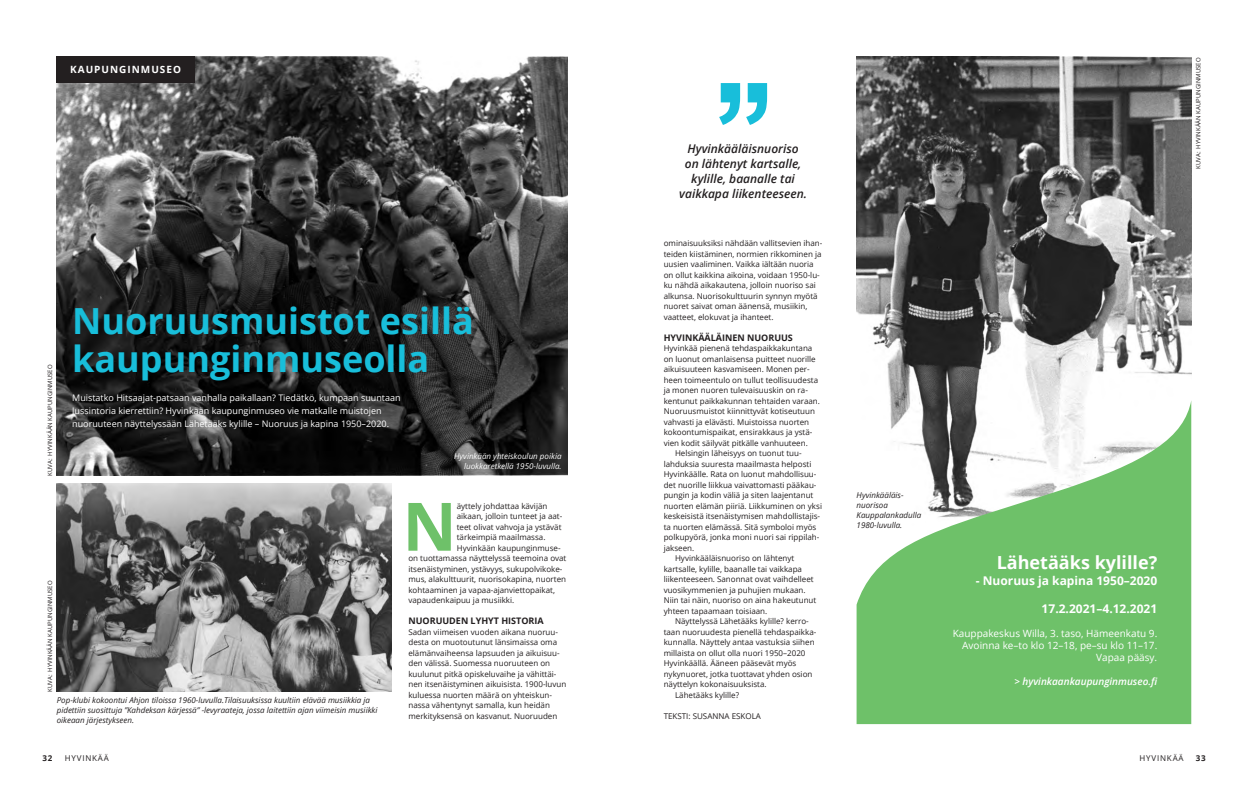
<style>
.page{position:relative;width:1248px;height:794px;background:#fff}
.page>*{position:absolute;margin:0;border:0;box-sizing:border-box;transform-origin:0 0}
.t1{font:700 66.8px "Open Sans";color:#6ec169}
.t2{font:700 36px/38px "Open Sans";color:#18beda}
.t3{font:700 18px "Open Sans";color:#fff}
.t4{font:italic 600 12px/15px "Open Sans";color:#231f20;text-align:center}
.t5{font:700 12px "Open Sans";color:#fff}
.t6{font:10px/12px "Open Sans";color:#fff;text-align:right}
.t7{font:italic 600 10px "Open Sans";color:#fff}
.t8{font:700 10px "Open Sans";letter-spacing:.1em;color:#fff}
.t9{font:9px/13px "Open Sans";color:#fff}
.t10{font:700 9px "Open Sans";color:#231f20}
.t11{font:8px/10.5px "Open Sans";color:#231f20}
.t12{font:italic 8px/10px "Open Sans";color:#231f20}
.t13{font:italic 8px/10px "Open Sans";color:#fff;text-align:right}
.t14{font:8px "Open Sans";letter-spacing:.1em;color:#231f20}
.t15{font:700 8px "Open Sans";color:#231f20}
.t16{font:6px "Open Sans";color:#231f20}
</style>
<div class="page">
<img style="left:57px;top:57px;width:510px;height:419px">
<div style="left:56px;top:57px;width:139px;height:26px;background:#231f20"></div>
<svg style="left:746px;top:83px;width:21px;height:42px"></svg>
<svg style="left:719px;top:83px;width:21px;height:42px"></svg>
<img style="left:57px;top:484px;width:334px;height:208px">
<img style="left:856px;top:57px;width:335px;height:343px">
<svg style="left:856px;top:400px;width:335px;height:324px;fill:#6ec169"></svg>
<p class="t8" style="left:70px;top:63px;width:112px">KAUPUNGINMUSEO</p>
<h1 class="t2" style="left:72px;top:300px;width:403px">Nuoruusmuistot esillä kaupunginmuseolla</h1>
<p class="t9" style="left:72px;top:391px;width:330px">Muistatko Hitsaajat-patsaan vanhalla paikallaan? Tiedätkö, kumpaan suuntaan<br>Jussintoria kierrettiin? Hyvinkään kaupunginmuseo vie matkalle muistojen nuoruuteen näyttelyssään Lähetääks kylille – Nuoruus ja kapina 1950–2020.</p>
<p class="t13" style="left:454px;top:451px;width:109px">Hyvinkään yhteiskoulun poikia luokkaretkellä 1950-luvulla.</p>
<p class="t1" style="left:402px;top:479px;width:56px">N</p>
<p class="t11" style="left:457px;top:500px;width:92px">äyttely johdattaa kävijän</p>
<p class="t16" style="left:46px;top:476px;width:113px;rotate:-90deg">KUVA: HYVINKÄÄN KAUPUNGINMUSEO</p>
<p class="t11" style="left:457px;top:511px;width:107px">aikaan, jolloin tunteet ja aat-</p>
<p class="t11" style="left:457px;top:521px;width:106px">teet olivat vahvoja ja ystävät</p>
<p class="t11" style="left:457px;top:532px;width:90px">tärkeimpiä maailmassa.</p>
<p class="t11" style="left:457px;top:542px;width:105px">Hyvinkään kaupunginmuse-</p>
<p class="t11" style="left:408px;top:553px;width:159px">on tuottamassa näyttelyssä teemoina ovat</p>
<p class="t11" style="left:408px;top:563px;width:155px">itsenäistyminen, ystävyys, sukupolvikoke-</p>
<p class="t11" style="left:408px;top:574px;width:159px">mus, alakulttuurit, nuorisokapina, nuorten</p>
<p class="t11" style="left:408px;top:584px;width:148px">kohtaaminen ja vapaa-ajanviettopaikat,</p>
<p class="t11" style="left:408px;top:595px;width:107px">vapaudenkaipuu ja musiikki.</p>
<p class="t10" style="left:408px;top:614px;width:137px">NUORUUDEN LYHYT HISTORIA</p>
<p class="t11" style="left:408px;top:626px;width:159px">Sadan viimeisen vuoden aikana nuoruu&shy;desta on muotoutunut länsimaissa oma elämänvaiheensa lapsuuden ja aikuisuu&shy;den välissä. Suomessa nuoruuteen on kuulunut pitkä opiskeluvaihe ja vähittäi&shy;nen itsenäistyminen aikuisista. 1900-luvun kuluessa nuorten määrä on yhteiskun&shy;nassa vähentynyt samalla, kun heidän merkityksensä on kasvanut. Nuoruuden</p>
<p class="t16" style="left:46px;top:692px;width:113px;rotate:-90deg">KUVA: HYVINKÄÄN KAUPUNGINMUSEO</p>
<p class="t12" style="left:57px;top:695px;width:322px">Pop-klubi kokoontui Ahjon tiloissa 1960-luvulla.Tilaisuuksissa kuultiin elävää musiikkia ja pidettiin suosittuja ”Kahdeksan kärjessä” -levyraateja, jossa laitettiin ajan viimeisin musiikki oikeaan järjestykseen.</p>
<p class="t4" style="left:679px;top:141px;width:129px">Hyvinkääläisnuoriso on lähtenyt kartsalle, kylille, baanalle tai vaikkapa liikenteeseen.</p>
<p class="t11" style="left:663px;top:238px;width:160px">ominaisuuksiksi nähdään vallitsevien ihan&shy;teiden kiistäminen, normien rikkominen ja uusien vaaliminen. Vaikka iältään nuoria on ollut kaikkina aikoina, voidaan 1950-lu&shy;ku nähdä aikakautena, jolloin nuoriso sai alkunsa. Nuorisokulttuurin synnyn myötä nuoret saivat oman äänensä, musiikin, vaatteet, elokuvat ja ihanteet.</p>
<p class="t10" style="left:663px;top:331px;width:131px">HYVINKÄÄLÄINEN NUORUUS</p>
<p class="t11" style="left:663px;top:343px;width:150px">Hyvinkää pienenä tehdaspaikkakuntana</p>
<p class="t11" style="left:663px;top:353px;width:153px">on luonut omanlaisensa puitteet nuorille</p>
<p class="t11" style="left:663px;top:364px;width:147px">aikuisuuteen kasvamiseen. Monen per-</p>
<p class="t11" style="left:663px;top:374px;width:156px">heen toimeentulo on tullut teollisuudesta</p>
<p class="t11" style="left:663px;top:385px;width:146px">ja monen nuoren tulevaisuuskin on ra-</p>
<p class="t11" style="left:663px;top:395px;width:158px">kentunut paikkakunnan tehtaiden varaan.</p>
<p class="t11" style="left:663px;top:406px;width:153px">Nuoruusmuistot kiinnittyvät kotiseutuun</p>
<p class="t11" style="left:663px;top:416px;width:147px">vahvasti ja elävästi. Muistoissa nuorten</p>
<p class="t11" style="left:663px;top:427px;width:150px">kokoontumispaikat, ensirakkaus ja ystä-</p>
<p class="t11" style="left:663px;top:437px;width:146px">vien kodit säilyvät pitkälle vanhuuteen.</p>
<p class="t11" style="left:675px;top:448px;width:128px">Helsingin läheisyys on tuonut tuu-</p>
<p class="t11" style="left:663px;top:458px;width:149px">lahduksia suuresta maailmasta helposti</p>
<p class="t11" style="left:663px;top:469px;width:154px">Hyvinkäälle. Rata on luonut mahdollisuu-</p>
<p class="t11" style="left:663px;top:479px;width:154px">det nuorille liikkua vaivattomasti pääkau-</p>
<p class="t11" style="left:663px;top:490px;width:151px">pungin ja kodin väliä ja siten laajentanut</p>
<p class="t11" style="left:663px;top:500px;width:160px">nuorten elämän piiriä. Liikkuminen on yksi</p>
<p class="t11" style="left:663px;top:511px;width:158px">keskeisistä itsenäistymisen mahdollistajis-</p>
<p class="t11" style="left:663px;top:521px;width:154px">ta nuorten elämässä. Sitä symboloi myös</p>
<p class="t11" style="left:663px;top:532px;width:157px">polkupyörä, jonka moni nuori sai rippilah-</p>
<p class="t11" style="left:663px;top:542px;width:32px">jakseen.</p>
<p class="t11" style="left:675px;top:553px;width:121px">Hyvinkääläisnuoriso on lähtenyt</p>
<p class="t11" style="left:663px;top:563px;width:140px">kartsalle, kylille, baanalle tai vaikkapa</p>
<p class="t11" style="left:663px;top:574px;width:151px">liikenteeseen. Sanonnat ovat vaihdelleet</p>
<p class="t11" style="left:663px;top:584px;width:143px">vuosikymmenien ja puhujien mukaan.</p>
<p class="t11" style="left:663px;top:595px;width:154px">Niin tai näin, nuoriso on aina hakeutunut</p>
<p class="t11" style="left:663px;top:605px;width:105px">yhteen tapaamaan toisiaan.</p>
<p class="t11" style="left:675px;top:616px;width:135px">Näyttelyssä Lähetääks kylille? kerro-</p>
<p class="t11" style="left:663px;top:626px;width:154px">taan nuoruudesta pienellä tehdaspaikka-</p>
<p class="t11" style="left:663px;top:637px;width:152px">kunnalla. Näyttely antaa vastuksia siihen</p>
<p class="t11" style="left:663px;top:647px;width:143px">millaista on ollut olla nuori 1950–2020</p>
<p class="t11" style="left:663px;top:658px;width:134px">Hyvinkäällä. Ääneen pääsevät myös</p>
<p class="t11" style="left:663px;top:668px;width:150px">nykynuoret, jotka tuottavat yhden osion</p>
<p class="t11" style="left:663px;top:679px;width:104px">näyttelyn kokonaisuuksista.</p>
<p class="t11" style="left:675px;top:689px;width:66px">Lähetääks kylille?</p>
<p class="t11" style="left:663px;top:710px;width:99px">TEKSTI: SUSANNA ESKOLA</p>
<p class="t12" style="left:856px;top:490px;width:66px">Hyvinkääläis&shy;nuorisoa<br>Kauppalankadulla<br>1980-luvulla.</p>
<p class="t3" style="left:996px;top:549px;width:162px">Lähetääks kylille?</p>
<p class="t5" style="left:975px;top:572px;width:183px">- Nuoruus ja kapina 1950–2020</p>
<p class="t5" style="left:1041px;top:600px;width:117px">17.2.2021–4.12.2021</p>
<p class="t6" style="left:952px;top:627px;width:206px">Kauppakeskus Willa, 3. taso, Hämeenkatu 9.<br>Avoinna ke–to klo 12–18, pe–su klo 11–17.<br>Vapaa pääsy.</p>
<p class="t7" style="left:1014px;top:675px;width:146px">&gt; hyvinkaankaupunginmuseo.fi</p>
<p class="t16" style="left:1194px;top:169px;width:113px;rotate:-90deg">KUVA: HYVINKÄÄN KAUPUNGINMUSEO</p>
<p class="t15" style="left:43px;top:752px;width:11px">32</p>
<p class="t14" style="left:65px;top:752px;width:46px">HYVINKÄÄ</p>
<p class="t14" style="left:1139px;top:752px;width:46px">HYVINKÄÄ</p>
<p class="t15" style="left:1195px;top:752px;width:11px">33</p>
</div>
